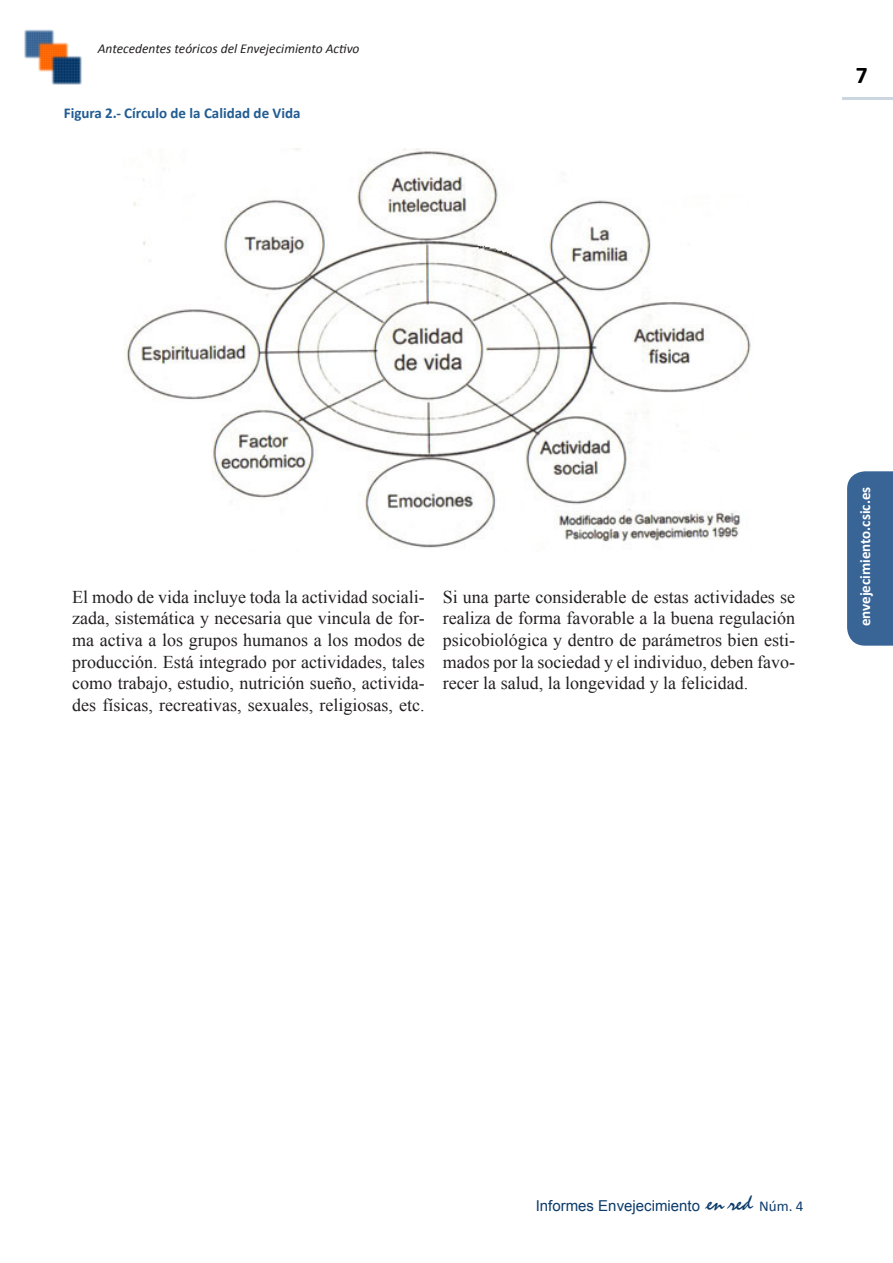
<style>
.page{position:relative;width:893px;height:1263px;background:#fff}
.page>*{position:absolute;margin:0;border:0;box-sizing:border-box;transform-origin:0 0}
.t1{font:700 24px "Calibri";color:#000}
.Texto-bibliografia{font:18px/21.6px "Times New Roman";color:#231f20;text-align:justify}
.Texto-bibliografia-2{font:700 15px "Calibri";color:#215c92}
.t2{font:15px "Arial";color:#0b3b6b}
.t3{font:700 15px "Calibri";color:#fff}
.t4{font:italic 13.5px "Calibri";color:#231f20}
.s1{font-family:"Staccato 222 BT";font-size:21px}
.s2{font-family:"Calibri"}
</style>
<div class="page">
<div style="left:847px;top:471px;width:46px;height:175px;background:#396596"></div>
<hr style="left:843px;top:98px;width:50px;height:2px;background:#ccd6e0">
<img style="left:123px;top:148px;width:628px;height:400px">
<img style="left:24px;top:29px;width:58px;height:55px">
<p class="t4" style="left:98px;top:39px;width:263px">Antecedentes teóricos del Envejecimiento Activo</p>
<p class="Texto-bibliografia-2" style="left:64px;top:103px;width:238px">Figura 2.- Círculo de la Calidad de Vida</p>
<h1 class="t1" style="left:856px;top:60px;width:13px">7</h1>
<p class="Texto-bibliografia" style="left:72px;top:586px;width:354px">El modo de vida incluye toda la actividad sociali&shy;zada, sistemática y necesaria que vincula de for&shy;ma activa a los grupos humanos a los modos de producción. Está integrado por actividades, tales como trabajo, estudio, nutrición sueño, activida&shy;des físicas, recreativas, sexuales, religiosas, etc.</p>
<p class="Texto-bibliografia" style="left:443px;top:586px;width:354px">Si una parte considerable de estas actividades se realiza de forma favorable a la buena regulación psicobiológica y dentro de parámetros bien esti&shy;mados por la sociedad y el individuo, deben favo&shy;recer la salud, la longevidad y la felicidad.</p>
<p class="t3" style="left:855px;top:626px;width:141px;rotate:-90deg">envejecimiento.csic.es</p>
<p class="t2" style="left:536px;top:1196px;width:269px">Informes Envejecimiento <span class="s1">en red</span> <span class="s2">Núm. 4</span></p>
</div>
